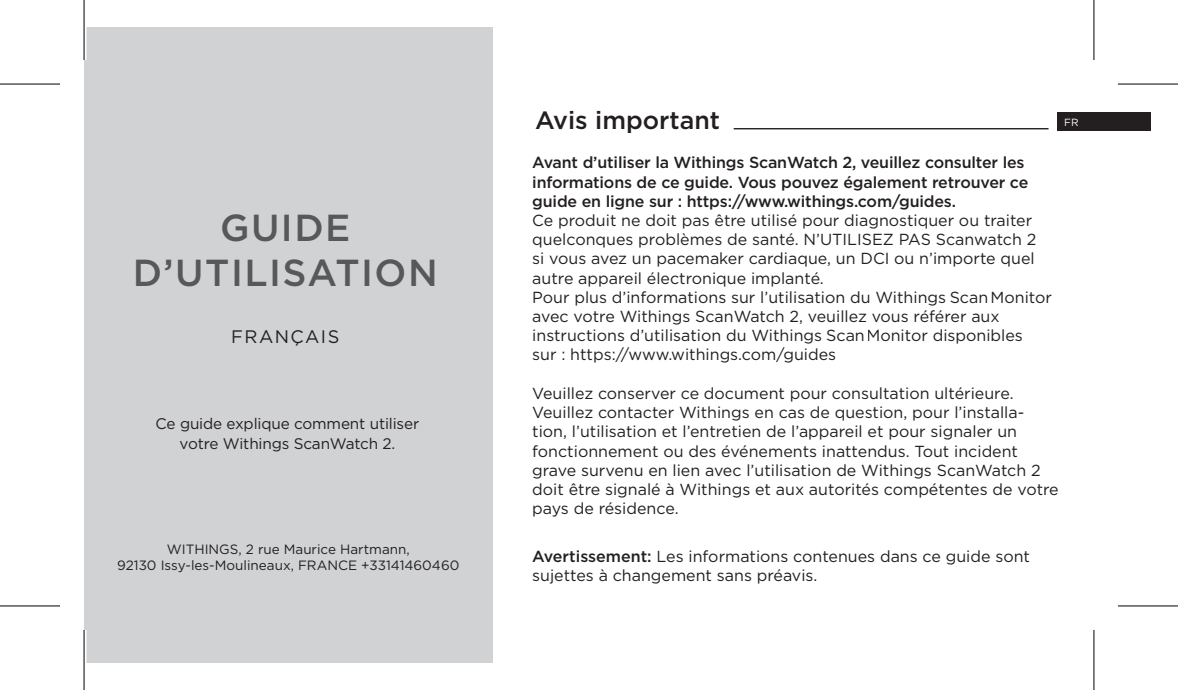
<style>
.page{position:relative;width:1178px;height:690px;background:#fff}
.page>*{position:absolute;margin:0;border:0;box-sizing:border-box;transform-origin:0 0}
.t1{font:500 37.6px/45.2px "Gotham";letter-spacing:.04em;color:#57585a;text-align:center}
.t2{font:500 24.8px "Gotham";color:#231f20}
.t3{font:18px "Gotham";letter-spacing:.08em;color:#231f20}
.t4{font:16px/19.2px "Gotham";color:#231f20}
.t5{font:500 16px/19.2px "Gotham";letter-spacing:-.01em;color:#231f20}
.t6{font:15.2px/19.6px "Gotham";letter-spacing:-.01em;color:#231f20;text-align:center}
.t7{font:13.6px/16px "Gotham";color:#231f20;text-align:center}
.t8{font:10.4px "Gotham";color:#fff}
.s1{font-weight:500}
</style>
<div class="page">
<div style="left:1056px;top:112px;width:94px;height:19px;background:#231f20"></div>
<div style="left:84px;top:27px;width:408px;height:635px;background:#d1d2d4"></div>
<hr style="left:733px;top:128px;width:315px;height:1px;background:#231f20">
<svg style="left:0;top:606px;width:60px;height:1px"></svg>
<svg style="left:1118px;top:606px;width:59px;height:1px"></svg>
<hr style="left:82px;top:0;width:4px;height:60px;background:#fff">
<hr style="left:82px;top:630px;width:4px;height:60px;background:#fff">
<div style="left:1091px;top:0;width:5px;height:60px;background:#8f8f8f"></div>
<div style="left:1091px;top:630px;width:5px;height:60px;background:#8f8f8f"></div>
<hr style="left:0;top:83px;width:60px;height:2px;background:#000">
<hr style="left:1117px;top:83px;width:60px;height:2px;background:#000">
<hr style="left:0;top:605px;width:60px;height:1px;background:#000">
<hr style="left:1117px;top:605px;width:60px;height:1px;background:#000">
<hr style="left:83px;top:0;width:2px;height:60px;background:#000">
<hr style="left:83px;top:630px;width:2px;height:60px;background:#000">
<hr style="left:1092px;top:0;width:2px;height:60px;background:#000">
<hr style="left:1092px;top:630px;width:2px;height:60px;background:#000">
<h1 class="t1" style="left:133px;top:205px;width:306px">GUIDE<br>D’UTILISATION</h1>
<p class="t3" style="left:231px;top:325px;width:109px">FRANÇAIS</p>
<p class="t6" style="left:156px;top:413px;width:265px">Ce guide explique comment utiliser votre Withings ScanWatch 2.</p>
<p class="t7" style="left:117px;top:540px;width:343px">WITHINGS, 2 rue Maurice Hartmann,<br>92130 Issy-les-Moulineaux, FRANCE +33141460460</p>
<h2 class="t2" style="left:535px;top:104px;width:187px">Avis important</h2>
<p class="t5" style="left:532px;top:153px;width:497px">Avant d’utiliser la Withings ScanWatch 2, veuillez consulter les informations de ce guide. Vous pouvez également retrouver ce guide en ligne sur : https://www.withings.com/guides.</p>
<p class="t4" style="left:532px;top:210px;width:521px">Ce produit ne doit pas être utilisé pour diagnostiquer ou traiter quelconques problèmes de santé. N’UTILISEZ PAS Scanwatch 2 si vous avez un pacemaker cardiaque, un DCI ou n’importe quel autre appareil électronique implanté.<br>Pour plus d’informations sur l’utilisation du Withings ECG Monitor avec votre Withings ScanWatch 2, veuillez vous référer aux instructions d’utilisation du Withings ECG Monitor disponibles<br>sur : https://www.withings.com/guides</p>
<p class="t4" style="left:532px;top:383px;width:528px">Veuillez conserver ce document pour consultation ultérieure.<br>Veuillez contacter Withings en cas de question, pour l’installa&shy;tion, l’utilisation et l’entretien de l’appareil et pour signaler un fonctionnement ou des événements inattendus. Tout incident grave survenu en lien avec l’utilisation de Withings ScanWatch 2 doit être signalé à Withings et aux autorités compétentes de votre pays de résidence.</p>
<p class="t4" style="left:532px;top:546px;width:499px"><span class="s1">Avertissement:</span> Les informations contenues dans ce guide sont sujettes à changement sans préavis.</p>
<p class="t8" style="left:1063px;top:116px;width:16px">FR</p>
<p class="t4" style="left:949px;top:287px;width:40px">Scan</p>
<p class="t4" style="left:826px;top:325px;width:40px">Scan</p>
</div>
